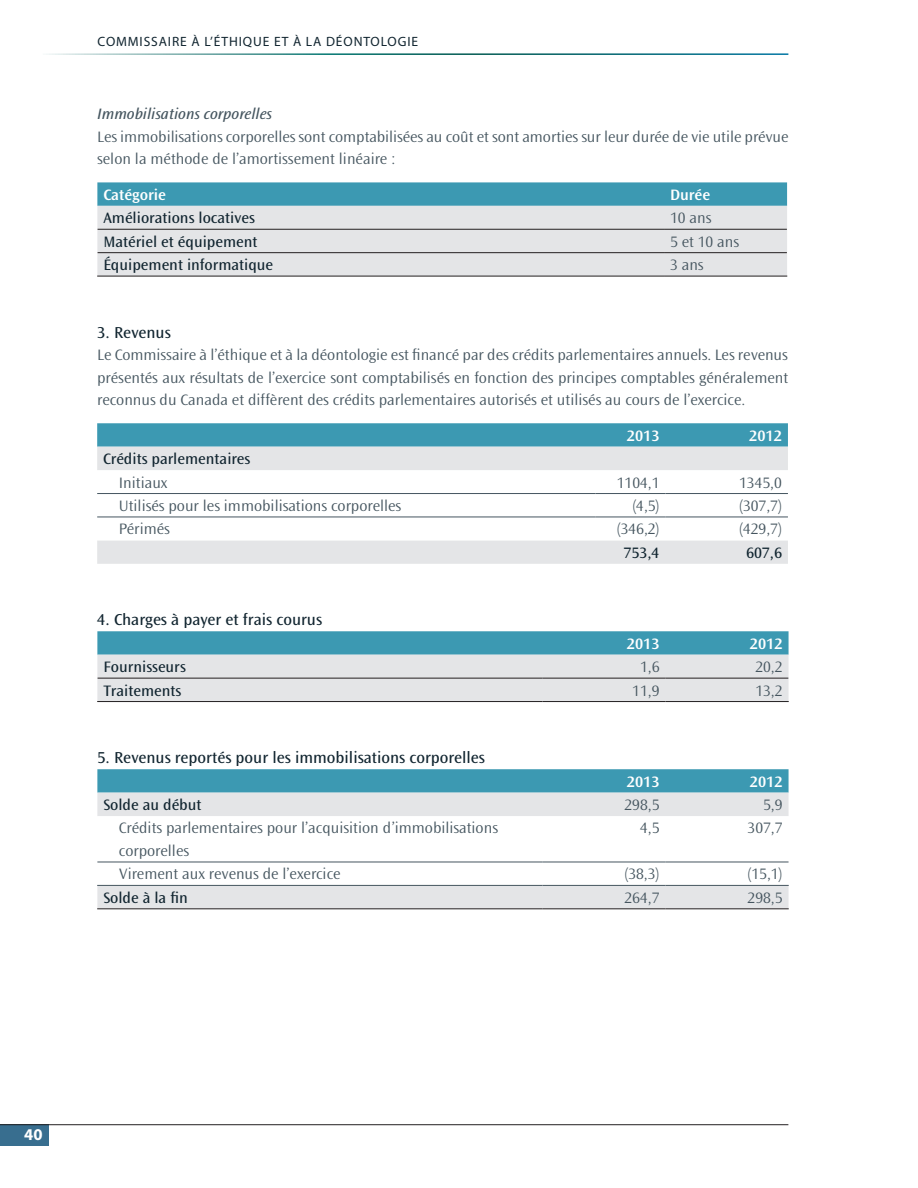
<style>
.page{position:relative;width:918px;height:1188px;background:#fff}
.page>*{position:absolute;margin:0;border:0;box-sizing:border-box;transform-origin:0 0}
.Texte_courant{font:16.5px "Ocean Sans Std";color:#112530}
.t1{font:700 16.5px "Myriad Pro";color:#fff}
.Texte_courant-2{font:300 15.75px/22.5px "Ocean Sans Std";color:#45555f}
.Texte_courant-3{font:15.75px "Ocean Sans Std";color:#112530}
.Texte_courant-4{font:600 15.75px "Ocean Sans Std";color:#fff}
.Texte_courant-5{font:italic 15.75px "Ocean Sans Std";color:#45555f}
.t2{font:13.5px "Myriad Pro";letter-spacing:.065em;color:#112530}
</style>
<div class="page">
<div style="left:0;top:1125px;width:49px;height:21px;background:#386e8f"></div>
<hr style="left:0;top:1124px;width:788px;height:1px;background:#231f20">
<svg style="left:97px;top:182px;width:690px;height:24px;background:#419bb4"></svg>
<div style="left:97px;top:206px;width:690px;height:70px;background:#e4e5e7"></div>
<hr style="left:98px;top:229px;width:566px;height:1px;background:#231f20">
<hr style="left:664px;top:229px;width:123px;height:1px;background:#231f20">
<hr style="left:98px;top:252px;width:566px;height:1px;background:#231f20">
<hr style="left:664px;top:252px;width:123px;height:1px;background:#231f20">
<hr style="left:97px;top:276px;width:567px;height:1px;background:#231f20">
<hr style="left:664px;top:276px;width:123px;height:1px;background:#231f20">
<svg style="left:97px;top:423px;width:691px;height:24px;background:#429cb4"></svg>
<svg style="left:97px;top:447px;width:691px;height:117px;fill:#e4e5e7"></svg>
<svg style="left:97px;top:494px;width:691px;height:46px"></svg>
<hr style="left:97px;top:493px;width:498px;height:1px;background:#45555f">
<hr style="left:595px;top:493px;width:71px;height:1px;background:#45555f">
<hr style="left:666px;top:493px;width:122px;height:1px;background:#45555f">
<hr style="left:97px;top:517px;width:498px;height:1px;background:#45555f">
<hr style="left:595px;top:517px;width:71px;height:1px;background:#45555f">
<hr style="left:666px;top:517px;width:122px;height:1px;background:#45555f">
<svg style="left:97px;top:631px;width:692px;height:70px;background:#aacad4"></svg>
<hr style="left:98px;top:678px;width:444px;height:1px;background:#231f20">
<hr style="left:542px;top:678px;width:124px;height:1px;background:#231f20">
<hr style="left:666px;top:678px;width:122px;height:1px;background:#231f20">
<hr style="left:97px;top:701px;width:445px;height:1px;background:#231f20">
<hr style="left:542px;top:701px;width:124px;height:1px;background:#231f20">
<hr style="left:666px;top:701px;width:123px;height:1px;background:#231f20">
<svg style="left:97px;top:769px;width:692px;height:24px;background:#429cb4"></svg>
<svg style="left:97px;top:793px;width:692px;height:116px;fill:#e4e5e7"></svg>
<svg style="left:97px;top:863px;width:692px;height:22px"></svg>
<hr style="left:97px;top:909px;width:445px;height:1px;background:#231f20">
<hr style="left:542px;top:909px;width:124px;height:1px;background:#231f20">
<hr style="left:666px;top:909px;width:123px;height:1px;background:#231f20">
<hr style="left:97px;top:862px;width:445px;height:1px;background:#45555f">
<hr style="left:542px;top:862px;width:124px;height:1px;background:#45555f">
<hr style="left:666px;top:862px;width:123px;height:1px;background:#45555f">
<hr style="left:97px;top:885px;width:445px;height:1px;background:#45555f">
<hr style="left:542px;top:885px;width:124px;height:1px;background:#45555f">
<hr style="left:666px;top:885px;width:123px;height:1px;background:#45555f">
<p class="t2" style="left:98px;top:33px;width:322px">COMMISSAIRE À L’ÉTHIQUE ET À LA DÉONTOLOGIE</p>
<p class="Texte_courant-5" style="left:97px;top:106px;width:176px">Immobilisations corporelles</p>
<p class="Texte_courant-2" style="left:97px;top:126px;width:693px">Les immobilisations corporelles sont comptabilisées au coût et sont amorties sur leur durée de vie utile prévue selon la méthode de l’amortissement linéaire :</p>
<p class="Texte_courant-4" style="left:103px;top:186px;width:64px">Catégorie</p>
<p class="Texte_courant-4" style="left:670px;top:186px;width:42px">Durée</p>
<p class="Texte_courant-3" style="left:103px;top:209px;width:153px">Améliorations locatives</p>
<p class="Texte_courant-2" style="left:670px;top:207px;width:43px">10 ans</p>
<p class="Texte_courant-3" style="left:103px;top:233px;width:156px">Matériel et équipement</p>
<p class="Texte_courant-2" style="left:670px;top:230px;width:71px">5 et 10 ans</p>
<p class="Texte_courant-3" style="left:103px;top:256px;width:171px">Équipement informatique</p>
<p class="Texte_courant-2" style="left:670px;top:254px;width:35px">3 ans</p>
<p class="Texte_courant" style="left:97px;top:323px;width:75px">3. Revenus</p>
<p class="Texte_courant-2" style="left:97px;top:344px;width:693px;text-align:justify">Le Commissaire à l’éthique et à la déontologie est financé par des crédits parlementaires annuels. Les revenus présentés aux résultats de l’exercice sont comptabilisés en fonction des principes comptables généralement reconnus du Canada et diffèrent des crédits parlementaires autorisés et utilisés au cours de l’exercice.</p>
<p class="Texte_courant-4" style="left:627px;top:427px;width:34px">2013</p>
<p class="Texte_courant-4" style="left:749px;top:427px;width:34px">2012</p>
<p class="Texte_courant-3" style="left:103px;top:450px;width:149px">Crédits parlementaires</p>
<p class="Texte_courant-2" style="left:119px;top:471px;width:50px">Initiaux</p>
<p class="Texte_courant-2" style="left:617px;top:471px;width:44px">1104,1</p>
<p class="Texte_courant-2" style="left:739px;top:471px;width:44px">1345,0</p>
<p class="Texte_courant-2" style="left:119px;top:495px;width:284px">Utilisés pour les immobilisations corporelles</p>
<p class="Texte_courant-2" style="left:632px;top:495px;width:29px">(4,5)</p>
<p class="Texte_courant-2" style="left:739px;top:495px;width:44px">(307,7)</p>
<p class="Texte_courant-2" style="left:119px;top:518px;width:53px">Périmés</p>
<p class="Texte_courant-2" style="left:617px;top:518px;width:44px">(346,2)</p>
<p class="Texte_courant-2" style="left:739px;top:518px;width:44px">(429,7)</p>
<p class="Texte_courant-3" style="left:624px;top:544px;width:37px">753,4</p>
<p class="Texte_courant-3" style="left:746px;top:544px;width:37px">607,6</p>
<p class="Texte_courant" style="left:97px;top:611px;width:226px">4. Charges à payer et frais courus</p>
<p class="Texte_courant-4" style="left:627px;top:635px;width:34px">2013</p>
<p class="Texte_courant-4" style="left:750px;top:635px;width:34px">2012</p>
<p class="Texte_courant-3" style="left:103px;top:658px;width:84px">Fournisseurs</p>
<p class="Texte_courant-2" style="left:640px;top:656px;width:21px">1,6</p>
<p class="Texte_courant-2" style="left:755px;top:656px;width:29px">20,2</p>
<p class="Texte_courant-3" style="left:103px;top:682px;width:80px">Traitements</p>
<p class="Texte_courant-2" style="left:632px;top:679px;width:29px">11,9</p>
<p class="Texte_courant-2" style="left:755px;top:679px;width:29px">13,2</p>
<p class="Texte_courant" style="left:97px;top:749px;width:389px">5. Revenus reportés pour les immobilisations corporelles</p>
<p class="Texte_courant-4" style="left:627px;top:773px;width:34px">2013</p>
<p class="Texte_courant-4" style="left:750px;top:773px;width:34px">2012</p>
<p class="Texte_courant-3" style="left:103px;top:796px;width:100px">Solde au début</p>
<p class="Texte_courant-2" style="left:625px;top:794px;width:36px">298,5</p>
<p class="Texte_courant-2" style="left:763px;top:794px;width:21px">5,9</p>
<p class="Texte_courant-2" style="left:119px;top:817px;width:381px">Crédits parlementaires pour l’acquisition d’immobilisations corporelles</p>
<p class="Texte_courant-2" style="left:640px;top:817px;width:21px">4,5</p>
<p class="Texte_courant-2" style="left:748px;top:817px;width:36px">307,7</p>
<p class="Texte_courant-2" style="left:119px;top:863px;width:223px">Virement aux revenus de l’exercice</p>
<p class="Texte_courant-2" style="left:625px;top:863px;width:36px">(38,3)</p>
<p class="Texte_courant-2" style="left:748px;top:863px;width:36px">(15,1)</p>
<p class="Texte_courant-3" style="left:103px;top:889px;width:86px">Solde à la fin</p>
<p class="Texte_courant-2" style="left:625px;top:887px;width:36px">264,7</p>
<p class="Texte_courant-2" style="left:748px;top:887px;width:36px">298,5</p>
<p class="t1" style="left:24px;top:1124px;width:20px">40</p>
</div>
